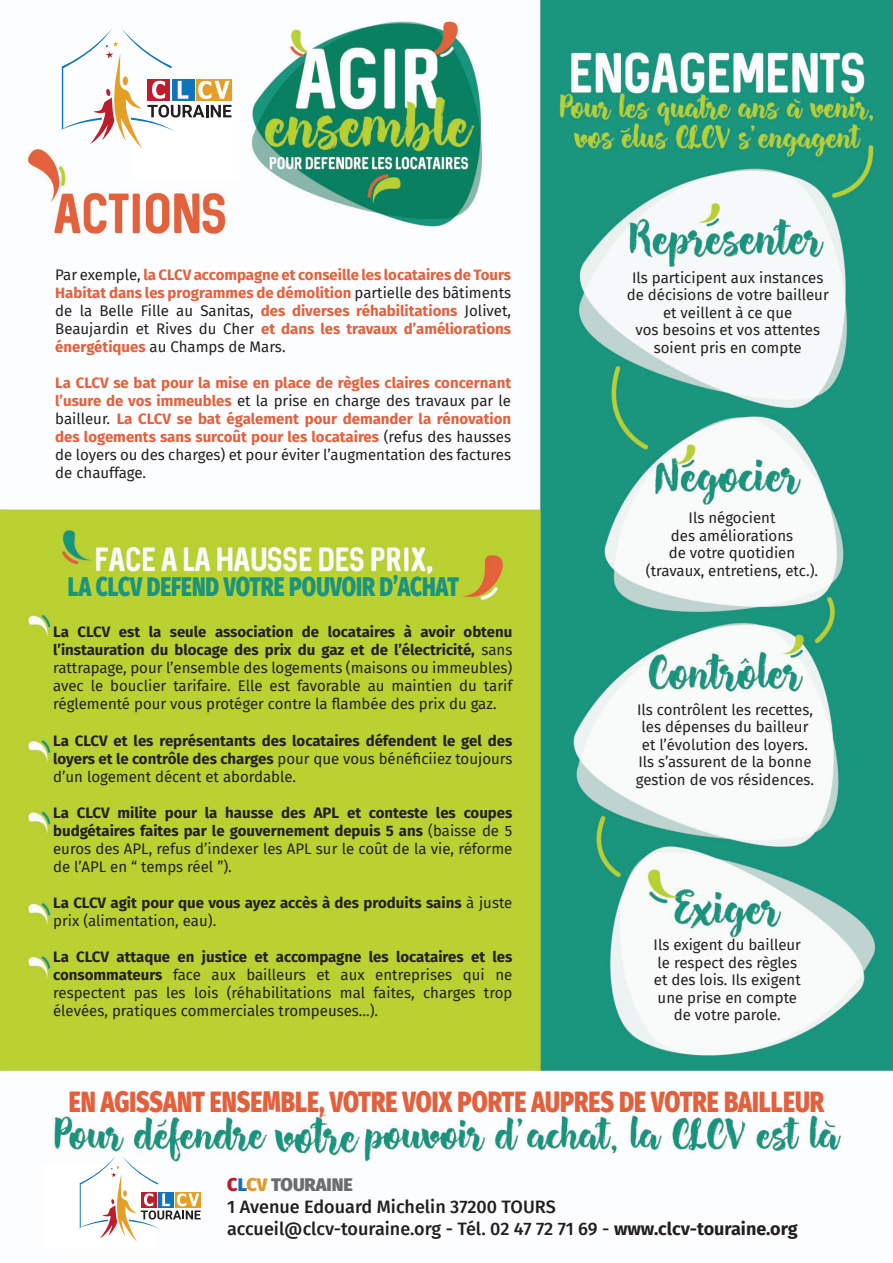
<style>
.page{position:relative;width:893px;height:1263px;background:#fff}
.page>*{position:absolute;margin:0;border:0;box-sizing:border-box;transform-origin:0 0}
.t1{font:900 28.8px "Fira Sans";color:#e3603d;scale:.8 1}
.t2{font:900 26.55px "Fira Sans";color:#1a947e;scale:.78 1}
.t3{font:500 18px/21.6px "Fira Sans";color:#231f20}
.t4{font:15px/17.5px "Fira Sans";color:#231f20;text-align:center}
.t5{font:700 15px/18px "Fira Sans";color:#e3603d;text-align:justify}
.t6{font:700 15px/18px "Fira Sans";color:#231f20;text-align:justify}
.s1{font-weight:400;color:#231f20}
.s2{font-weight:700}
.s3{font-weight:400}
.s4{font-weight:900;color:#b41f2b}
.s5{font-weight:900;color:#146db5}
.s6{font-weight:900;color:#e1992a}
.s7{font-weight:900;color:#6c6d70}
</style>
<div class="page">
<img style="left:0;top:0;width:892px;height:1164px">
<svg style="left:77px;top:1156px;width:124px;height:86px"></svg>
<svg style="left:58px;top:28px;width:173px;height:121px"></svg>
<p class="t5" style="left:55px;top:264px;width:457px"><span class="s1">Par exemple,</span> la CLCV accompagne et conseille les locataires de Tours Habitat dans les programmes de démolition <span class="s1">partielle des bâtiments de la Belle Fille au Sanitas,</span> des diverses réhabilitations <span class="s1">Jolivet, Beaujardin et Rives du Cher</span> et dans les travaux d’améliorations énergétiques <span class="s1">au Champs de Mars.</span></p>
<p class="t5" style="left:55px;top:372px;width:457px">La CLCV se bat pour la mise en place de règles claires concernant l’usure de vos immeubles <span class="s1">et la prise en charge des travaux par le bailleur.</span> La CLCV se bat également pour demander la rénovation des logements sans surcoût pour les locataires <span class="s1">(refus des hausses de loyers ou des charges) et pour éviter l’augmentation des factures de chauffage.</span></p>
<h2 class="t2" style="left:68px;top:563px;width:503px">LA CLCV DEFEND VOTRE POUVOIR D’ACHAT</h2>
<p class="t4" style="left:53px;top:623px;width:461px;line-height:18px;text-align:justify"><span class="s2">La CLCV est la seule association de locataires à avoir obtenu l’instauration du blocage des prix du gaz et de l’électricité,</span> sans rattrapage, pour l’ensemble des logements (maisons ou immeubles) avec le bouclier tarifaire. Elle est favorable au maintien du tarif réglementé pour vous protéger contre la flambée des prix du gaz.</p>
<p class="t6" style="left:53px;top:730px;width:461px">La CLCV et les représentants des locataires défendent le gel des loyers et le contrôle des charges <span class="s3">pour que vous bénéficiiez toujours d’un logement décent et abordable.</span></p>
<p class="t6" style="left:53px;top:803px;width:461px">La CLCV milite pour la hausse des APL et conteste les coupes budgétaires faites par le gouvernement depuis 5 ans <span class="s3">(baisse de 5 euros des APL, refus d’indexer les APL sur le coût de la vie, réforme de l’APL en “ temps réel ”).</span></p>
<p class="t6" style="left:53px;top:893px;width:461px">La CLCV agit pour que vous ayez accès à des produits sains <span class="s3">à juste prix (alimentation, eau).</span></p>
<p class="t4" style="left:53px;top:947px;width:461px;line-height:18px;text-align:justify"><span class="s2">La CLCV attaque en justice et accompagne les locataires et les consommateurs</span> face aux bailleurs et aux entreprises qui ne respectent pas les lois (réhabilitations mal faites, charges trop élevées, pratiques commerciales trompeuses...).</p>
<p class="t4" style="left:627px;top:268px;width:204px">Ils participent aux instances de décisions de votre bailleur et veillent à ce que<br>vos besoins et vos attentes soient pris en compte</p>
<p class="t4" style="left:646px;top:509px;width:174px">Ils négocient<br>des améliorations<br>de votre quotidien (travaux, entretiens, etc.).</p>
<p class="t4" style="left:636px;top:700px;width:180px">Ils contrôlent les recettes, les dépenses du bailleur et l’évolution des loyers.<br>Ils s’assurent de la bonne gestion de vos résidences.</p>
<p class="t4" style="left:654px;top:935px;width:149px">Ils exigent du bailleur le respect des règles et des lois. Ils exigent une prise en compte de votre parole.</p>
<h1 class="t1" style="left:69px;top:1076px;width:946px">EN AGISSANT ENSEMBLE, VOTRE VOIX PORTE AUPRES DE VOTRE BAILLEUR</h1>
<p class="t3" style="left:227px;top:1173px;width:572px"><span class="s4">C</span><span class="s5">L</span><span class="s6">CV</span> <span class="s7">TOURAINE<br></span>1 Avenue Edouard Michelin 37200 TOURS<br>accueil@clcv-touraine.org - Tél. 02 47 72 71 69 - <span class="s2">www.clcv-touraine.org</span></p>
</div>
